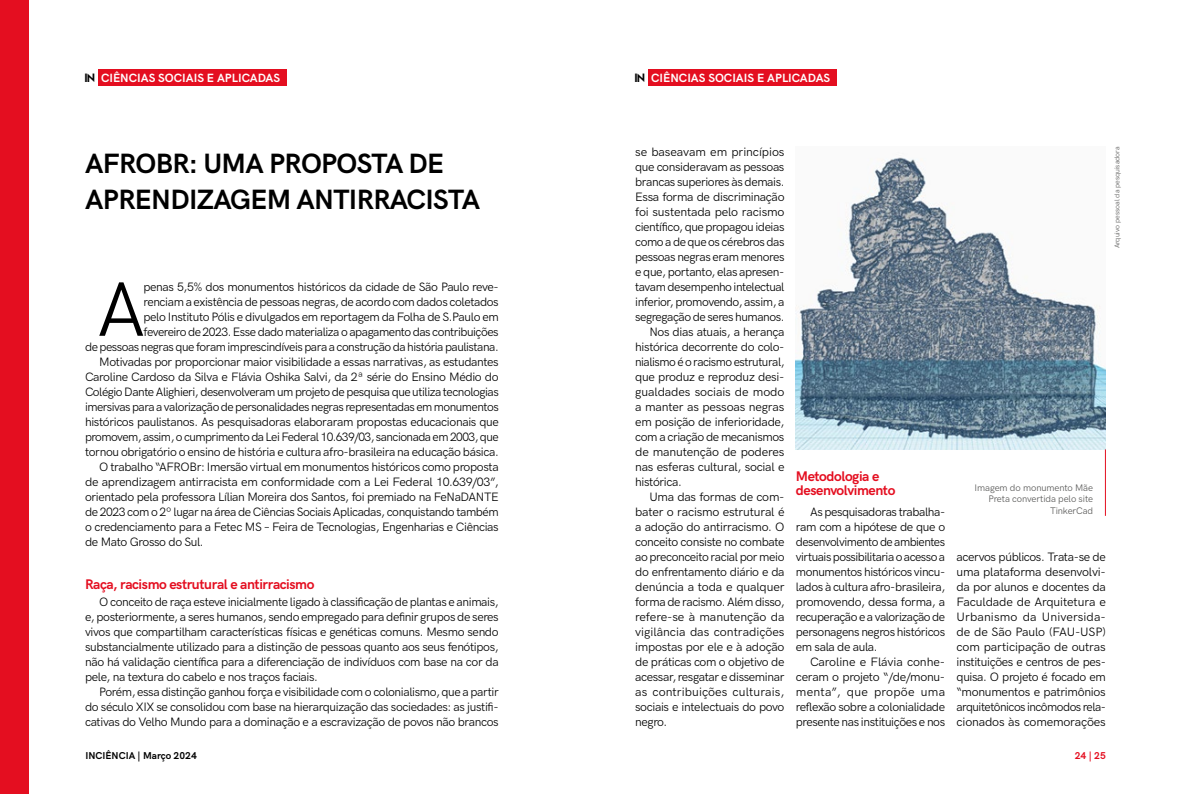
<style>
.page{position:relative;width:1191px;height:794px;background:#fff}
.page>*{position:absolute;margin:0;border:0;box-sizing:border-box;transform-origin:0 0}
.t1{font:77.4px "HK Grotesk";color:#000}
.t2{font:700 28px/36px "HK Grotesk";letter-spacing:-.025em;color:#000}
.t3{font:700 14px/14px "HK Grotesk";letter-spacing:-.03em;color:#e40e20}
.t4{font:12.2px/15px "HK Grotesk";letter-spacing:-.03em;color:#000;text-align:justify}
.t5{font:12.2px "HK Grotesk";letter-spacing:-.005em;color:#000}
.t6{font:12.2px "HK Grotesk";letter-spacing:-.01em;color:#000}
.t7{font:12.2px "HK Grotesk";color:#000}
.t8{font:12.2px "HK Grotesk";letter-spacing:.005em;color:#000}
.t9{font:700 12px "HK Grotesk";color:#fff}
.t10{font:700 10px "HK Grotesk";color:#000}
.t11{font:700 10px "HK Grotesk";color:#e40e20}
.t12{font:9.5px/11.5px "HK Grotesk";letter-spacing:-.01em;color:#575756;text-align:right}
.t13{font:7px "HK Grotesk";color:#575756}
.s1{font-family:"Ambient";font-weight:400;color:#000}
</style>
<div class="page">
<div style="left:98px;top:69px;width:188px;height:16px;background:#e40e20"></div>
<div style="left:648px;top:69px;width:188px;height:16px;background:#e40e20"></div>
<div style="left:0;top:0;width:29px;height:794px;background:#e40e20"></div>
<img style="left:796px;top:157px;width:310px;height:292px">
<hr style="left:1105px;top:449px;width:1px;height:67px;background:#e40e20">
<p class="t9" style="left:85px;top:69px;width:196px"><span class="s1">IN</span> CIÊNCIAS SOCIAIS E APLICADAS</p>
<p class="t9" style="left:635px;top:69px;width:196px"><span class="s1">IN</span> CIÊNCIAS SOCIAIS E APLICADAS</p>
<h2 class="t2" style="left:85px;top:144px;width:396px">AFROBR: UMA PROPOSTA DE<br>APRENDIZAGEM ANTIRRACISTA</h2>
<h1 class="t1" style="left:97px;top:251px;width:51px">A</h1>
<p class="t4" style="left:143px;top:278px;width:357px">penas 5,5% dos monumentos históricos da cidade de São Paulo reve-</p>
<p class="t4" style="left:143px;top:293px;width:357px">renciam a existência de pessoas negras, de acordo com dados coletados</p>
<p class="t4" style="left:143px;top:308px;width:357px">pelo Instituto Pólis e divulgados em reportagem da Folha de S.Paulo em</p>
<p class="t4" style="left:143px;top:323px;width:357px">fevereiro de 2023. Esse dado materializa o apagamento das contribuições</p>
<p class="t4" style="left:85px;top:338px;width:415px">de pessoas negras que foram imprescindíveis para a construção da história paulistana.</p>
<p class="t4" style="left:99px;top:353px;width:401px">Motivadas por proporcionar maior visibilidade a essas narrativas, as estudantes</p>
<p class="t4" style="left:85px;top:368px;width:415px">Caroline Cardoso da Silva e Flávia Oshika Salvi, da 2ª série do Ensino Médio do</p>
<p class="t4" style="left:85px;top:383px;width:415px">Colégio Dante Alighieri, desenvolveram um projeto de pesquisa que utiliza tecnologias</p>
<p class="t4" style="left:85px;top:398px;width:415px">imersivas para a valorização de personalidades negras representadas em monumentos</p>
<p class="t4" style="left:85px;top:413px;width:415px">históricos paulistanos. As pesquisadoras elaboraram propostas educacionais que</p>
<p class="t4" style="left:85px;top:428px;width:415px">promovem, assim, o cumprimento da Lei Federal 10.639/03, sancionada em 2003, que</p>
<p class="t4" style="left:85px;top:443px;width:415px">tornou obrigatório o ensino de história e cultura afro-brasileira na educação básica.</p>
<p class="t4" style="left:99px;top:458px;width:401px">O trabalho “AFROBr: Imersão virtual em monumentos históricos como proposta</p>
<p class="t4" style="left:85px;top:473px;width:415px">de aprendizagem antirracista em conformidade com a Lei Federal 10.639/03”,</p>
<p class="t4" style="left:85px;top:488px;width:415px">orientado pela professora Lílian Moreira dos Santos, foi premiado na FeNaDANTE</p>
<p class="t4" style="left:85px;top:503px;width:415px">de 2023 com o 2º lugar na área de Ciências Sociais Aplicadas, conquistando também</p>
<p class="t4" style="left:85px;top:518px;width:415px">o credenciamento para a Fetec MS – Feira de Tecnologias, Engenharias e Ciências</p>
<p class="t4" style="left:85px;top:533px;width:120px">de Mato Grosso do Sul.</p>
<p class="t3" style="left:85px;top:576px;width:231px">Raça, racismo estrutural e antirracismo</p>
<p class="t4" style="left:85px;top:593px;width:415px;text-indent:14px">O conceito de raça esteve inicialmente ligado à classificação de plantas e animais, e, posteriormente, a seres humanos, sendo empregado para definir grupos de seres vivos que compartilham características físicas e genéticas comuns. Mesmo sendo substancialmente utilizado para a distinção de pessoas quanto aos seus fenótipos, não há validação científica para a diferenciação de indivíduos com base na cor da pele, na textura do cabelo e nos traços faciais.</p>
<p class="t4" style="left:85px;top:683px;width:415px;text-indent:14px">Porém, essa distinção ganhou força e visibilidade com o colonialismo, que a partir do século XIX se consolidou com base na hierarquização das sociedades: as justifi&shy;cativas do Velho Mundo para a dominação e a escravização de povos não brancos</p>
<p class="t10" style="left:85px;top:748px;width:113px">INCIÊNCIA | Março 2024</p>
<p class="t5" style="left:635px;top:142px;width:151px">se baseavam em princípios</p>
<p class="t4" style="left:635px;top:158px;width:151px">que consideravam as pessoas</p>
<p class="t4" style="left:635px;top:173px;width:151px">brancas superiores às demais.</p>
<p class="t4" style="left:635px;top:188px;width:151px">Essa forma de discriminação</p>
<p class="t4" style="left:635px;top:203px;width:151px">foi sustentada pelo racismo</p>
<p class="t4" style="left:635px;top:218px;width:151px">científico, que propagou ideias</p>
<p class="t4" style="left:635px;top:233px;width:151px">como a de que os cérebros das</p>
<p class="t4" style="left:635px;top:248px;width:151px">pessoas negras eram menores</p>
<p class="t4" style="left:635px;top:263px;width:151px">e que, portanto, elas apresen-</p>
<p class="t4" style="left:635px;top:278px;width:151px">tavam desempenho intelectual</p>
<p class="t4" style="left:635px;top:293px;width:151px">inferior, promovendo, assim, a</p>
<p class="t4" style="left:635px;top:308px;width:151px">segregação de seres humanos.</p>
<p class="t4" style="left:649px;top:323px;width:137px">Nos dias atuais, a herança</p>
<p class="t4" style="left:635px;top:338px;width:151px">histórica decorrente do colo-</p>
<p class="t4" style="left:635px;top:353px;width:151px">nialismo é o racismo estrutural,</p>
<p class="t4" style="left:635px;top:368px;width:151px">que produz e reproduz desi-</p>
<p class="t6" style="left:635px;top:382px;width:151px">gualdades sociais de modo</p>
<p class="t4" style="left:635px;top:398px;width:151px">a manter as pessoas negras</p>
<p class="t4" style="left:635px;top:413px;width:151px">em posição de inferioridade,</p>
<p class="t4" style="left:635px;top:428px;width:151px">com a criação de mecanismos</p>
<p class="t6" style="left:635px;top:442px;width:151px">de manutenção de poderes</p>
<p class="t4" style="left:635px;top:458px;width:151px">nas esferas cultural, social e</p>
<p class="t4" style="left:635px;top:473px;width:48px">histórica.</p>
<p class="t4" style="left:649px;top:488px;width:137px">Uma das formas de com-</p>
<p class="t4" style="left:635px;top:503px;width:151px">bater o racismo estrutural é</p>
<p class="t4" style="left:635px;top:518px;width:151px">a adoção do antirracismo. O</p>
<p class="t4" style="left:635px;top:533px;width:151px">conceito consiste no combate</p>
<p class="t4" style="left:635px;top:548px;width:151px">ao preconceito racial por meio</p>
<p class="t4" style="left:635px;top:563px;width:151px">do enfrentamento diário e da</p>
<p class="t4" style="left:635px;top:578px;width:151px">denúncia a toda e qualquer</p>
<p class="t4" style="left:635px;top:593px;width:151px">forma de racismo. Além disso,</p>
<p class="t5" style="left:635px;top:607px;width:151px">refere-se à manutenção da</p>
<p class="t7" style="left:635px;top:622px;width:151px">vigilância das contradições</p>
<p class="t4" style="left:635px;top:638px;width:151px">impostas por ele e à adoção</p>
<p class="t4" style="left:635px;top:653px;width:151px">de práticas com o objetivo de</p>
<p class="t4" style="left:635px;top:668px;width:151px">acessar, resgatar e disseminar</p>
<p class="t8" style="left:635px;top:682px;width:151px">as contribuições culturais,</p>
<p class="t4" style="left:635px;top:698px;width:151px">sociais e intelectuais do povo</p>
<p class="t4" style="left:635px;top:713px;width:34px">negro.</p>
<p class="t3" style="left:796px;top:468px;width:101px">Metodologia e desenvolvimento</p>
<p class="t4" style="left:796px;top:503px;width:151px;text-indent:14px">As pesquisadoras trabalha&shy;ram com a hipótese de que o desenvolvimento de ambientes virtuais possibilitaria o acesso a monumentos históricos vincu&shy;lados à cultura afro-brasileira, promovendo, dessa forma, a recuperação e a valorização de personagens negros históricos em sala de aula.</p>
<p class="t4" style="left:796px;top:653px;width:151px;text-indent:14px">Caroline e Flávia conhe&shy;ceram o projeto “/de/monu&shy;menta”, que propõe uma reflexão sobre a colonialidade presente nas instituições e nos</p>
<p class="t13" style="left:1111px;top:248px;width:104px;rotate:-90deg">Arquivo pessoal da pesquisadora</p>
<p class="t12" style="left:974px;top:481px;width:120px">Imagem do monumento Mãe<br>Preta convertida pelo site<br>TinkerCad</p>
<p class="t4" style="left:956px;top:548px;width:151px">acervos públicos. Trata-se de uma plataforma desenvolvi&shy;da por alunos e docentes da Faculdade de Arquitetura e Urbanismo da Universida&shy;de de São Paulo (FAU-USP) com participação de outras instituições e centros de pes&shy;quisa. O projeto é focado em “monumentos e patrimônios arquitetônicos incômodos rela&shy;cionados às comemorações</p>
<p class="t11" style="left:1074px;top:748px;width:33px">24 | 25</p>
</div>
